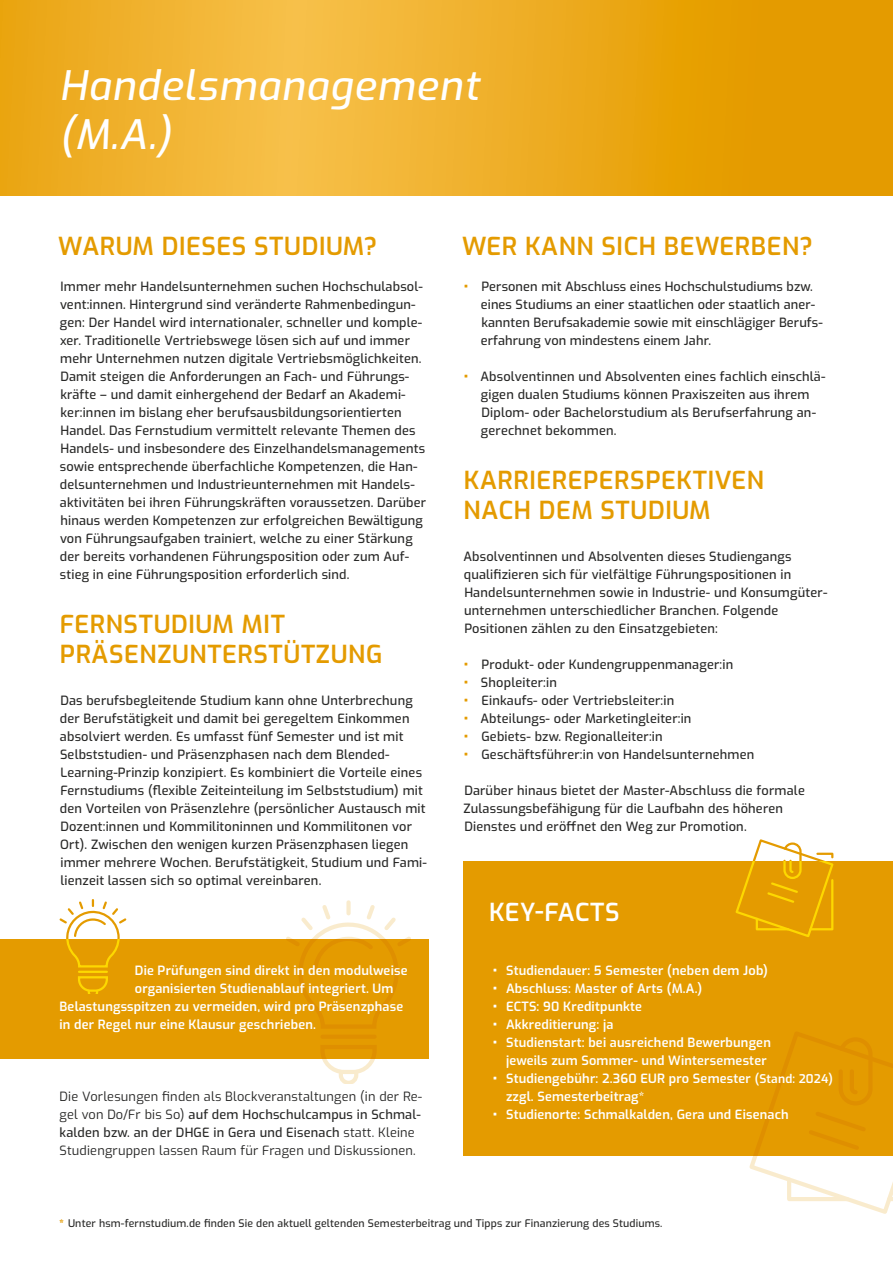
<style>
.page{position:relative;width:893px;height:1263px;background:#fff}
.page>*{position:absolute;margin:0;border:0;box-sizing:border-box;transform-origin:0 0}
.t1{font:italic 40.5px/48.6px "Exo";letter-spacing:.025em;color:#fff}
.t2{font:600 24.75px/29.7px "Exo";letter-spacing:.025em;color:#e49b00}
.t3{font:600 24.75px "Exo";letter-spacing:.02em;color:#fff}
.t4{font:500 12.75px/18px "Exo";letter-spacing:.015em;color:#282827}
.t5{font:600 12.75px/18px "Exo";letter-spacing:.015em;color:#fff}
.t6{font:12.75px/18px "Exo";letter-spacing:.015em;color:#282827}
.t7{font:500 10.5px "Exo";letter-spacing:.015em;color:#282827}
.s1{font-weight:500}
.s2{font-weight:900;color:#e49b00}
.s3{font-weight:900}
.s4{font-size:12px}
</style>
<div class="page">
<svg style="left:749px;top:1155px;width:144px;height:59px"></svg>
<svg style="left:0;top:0;width:893px;height:196px;background:#edac21"></svg>
<svg style="left:318px;top:1058px;width:61px;height:25px"></svg>
<svg style="left:286px;top:902px;width:125px;height:37px"></svg>
<div style="left:463px;top:861px;width:430px;height:294px;background:#e49b00"></div>
<div style="left:0;top:939px;width:429px;height:119px;background:#e49b00"></div>
<svg style="left:78px;top:976px;width:30px;height:17px"></svg>
<svg style="left:60px;top:900px;width:66px;height:68px"></svg>
<svg style="left:736px;top:839px;width:97px;height:98px"></svg>
<h1 class="t1" style="left:60px;top:59px;width:421px">Handelsmanagement (M.A.)</h1>
<h2 class="t2" style="left:58px;top:230px;width:321px">WARUM DIESES STUDIUM?</h2>
<p class="t4" style="left:60px;top:277px;width:368px">Immer mehr Handelsunternehmen suchen Hochschulabsol&shy;vent:innen. Hintergrund sind veränderte Rahmenbedingun&shy;gen: Der Handel wird internationaler, schneller und komple&shy;xer. Traditionelle Vertriebswege lösen sich auf und immer mehr Unternehmen nutzen digitale Vertriebsmöglichkeiten.<br>Damit steigen die Anforderungen an Fach- und Führungs&shy;kräfte – und damit einhergehend der Bedarf an Akademi&shy;ker:innen im bislang eher berufsausbildungsorientierten Handel. Das Fernstudium vermittelt relevante Themen des Handels- und insbesondere des Einzelhandelsmanagements sowie entsprechende überfachliche Kompetenzen, die Han&shy;delsunternehmen und Industrieunternehmen mit Handels&shy;aktivitäten bei ihren Führungskräften voraussetzen. Darüber hinaus werden Kompetenzen zur erfolgreichen Bewältigung von Führungsaufgaben trainiert, welche zu einer Stärkung der bereits vorhandenen Führungsposition oder zum Auf&shy;stieg in eine Führungsposition erforderlich sind.</p>
<h2 class="t2" style="left:60px;top:608px;width:324px">FERNSTUDIUM MIT<br>PRÄSENZUNTERSTÜTZUNG</h2>
<p class="t4" style="left:60px;top:691px;width:368px">Das berufsbegleitende Studium kann ohne Unterbrechung der Berufstätigkeit und damit bei geregeltem Einkommen absolviert werden. Es umfasst fünf Semester und ist mit Selbststudien- und Präsenzphasen nach dem Blended-Learning-Prinzip konzipiert. Es kombiniert die Vorteile eines Fernstudiums (flexible Zeiteinteilung im Selbststudium) mit den Vorteilen von Präsenzlehre (persönlicher Austausch mit Dozent:innen und Kommilitoninnen und Kommilitonen vor Ort). Zwischen den wenigen kurzen Präsenzphasen liegen immer mehrere Wochen. Berufstätigkeit, Studium und Fami&shy;lienzeit lassen sich so optimal vereinbaren.</p>
<p class="t5" style="left:135px;top:961px;width:274px">Die Prüfungen sind direkt in den modulweise</p>
<p class="t5" style="left:135px;top:979px;width:260px">organisierten Studienablauf integriert. Um</p>
<p class="t5" style="left:60px;top:997px;width:345px">Belastungsspitzen zu vermeiden, wird pro Präsenzphase</p>
<p class="t5" style="left:60px;top:1015px;width:258px">in der Regel nur eine Klausur geschrieben.</p>
<p class="t6" style="left:60px;top:1087px;width:364px">Die Vorlesungen finden als Blockveranstaltungen (in der Re&shy;gel von Do/Fr bis So) <span class="s1">auf dem Hochschulcampus in Schmal&shy;kalden bzw. an der DHGE in Gera und Eisenach</span> statt. Kleine Studiengruppen lassen Raum für Fragen und Diskussionen.</p>
<h2 class="t2" style="left:462px;top:230px;width:352px">WER KANN SICH BEWERBEN?</h2>
<p class="t4" style="left:481px;top:277px;width:343px;text-indent:-17px"><span class="s2">•</span> Personen mit Abschluss eines Hochschulstudiums bzw. eines Studiums an einer staatlichen oder staatlich aner&shy;kannten Berufsakademie sowie mit einschlägiger Berufs&shy;erfahrung von mindestens einem Jahr.</p>
<p class="t4" style="left:481px;top:367px;width:346px;text-indent:-17px"><span class="s2">•</span> Absolventinnen und Absolventen eines fachlich einschlä&shy;gigen dualen Studiums können Praxiszeiten aus ihrem Diplom- oder Bachelorstudium als Berufserfahrung an&shy;gerechnet bekommen.</p>
<h2 class="t2" style="left:464px;top:464px;width:302px">KARRIEREPERSPEKTIVEN<br>NACH DEM STUDIUM</h2>
<p class="t4" style="left:463px;top:547px;width:365px">Absolventinnen und Absolventen dieses Studiengangs qualifizieren sich für vielfältige Führungspositionen in Handelsunternehmen sowie in Industrie- und Konsumgüter&shy;unternehmen unterschiedlicher Branchen. Folgende Positionen zählen zu den Einsatzgebieten:</p>
<p class="t4" style="left:464px;top:655px;width:270px"><span class="s2">•</span> Produkt- oder Kundengruppenmanager:in</p>
<p class="t4" style="left:464px;top:673px;width:94px"><span class="s2">•</span> Shopleiter:in</p>
<p class="t4" style="left:464px;top:691px;width:211px"><span class="s2">•</span> Einkaufs- oder Vertriebsleiter:in</p>
<p class="t4" style="left:464px;top:709px;width:229px"><span class="s2">•</span> Abteilungs- oder Marketingleiter:in</p>
<p class="t4" style="left:464px;top:727px;width:200px"><span class="s2">•</span> Gebiets- bzw. Regionalleiter:in</p>
<p class="t4" style="left:464px;top:745px;width:292px"><span class="s2">•</span> Geschäftsführer:in von Handelsunternehmen</p>
<p class="t4" style="left:463px;top:781px;width:343px">Darüber hinaus bietet der Master-Abschluss die formale<br>Zulassungsbefähigung für die Laufbahn des höheren<br>Dienstes und eröffnet den Weg zur Promotion.</p>
<h2 class="t3" style="left:489px;top:894px;width:132px">KEY-FACTS</h2>
<p class="t5" style="left:493px;top:961px;width:276px"><span class="s3">•</span> Studiendauer: 5 Semester (neben dem Job)</p>
<p class="t5" style="left:493px;top:979px;width:211px"><span class="s3">•</span> Abschluss: Master of Arts (M.A.)</p>
<p class="t5" style="left:493px;top:997px;width:150px"><span class="s3">•</span> ECTS: 90 Kreditpunkte</p>
<p class="t5" style="left:493px;top:1015px;width:122px"><span class="s3">•</span> Akkreditierung: ja</p>
<p class="t5" style="left:506px;top:1033px;width:266px;text-indent:-13px"><span class="s3">•</span> Studienstart: bei ausreichend Bewerbungen jeweils zum Sommer- und Wintersemester</p>
<p class="t5" style="left:506px;top:1069px;width:329px;text-indent:-13px"><span class="s3">•</span> Studiengebühr: 2.360 EUR pro Semester <span class="s4">(Stand: 2024) </span>zzgl. Semesterbeitrag*</p>
<p class="t5" style="left:493px;top:1105px;width:297px"><span class="s3">•</span> Studienorte: Schmalkalden, Gera und Eisenach</p>
<p class="t7" style="left:60px;top:1216px;width:604px"><span class="s2">*</span> Unter hsm-fernstudium.de finden Sie den aktuell geltenden Semesterbeitrag und Tipps zur Finanzierung des Studiums.</p>
</div>
